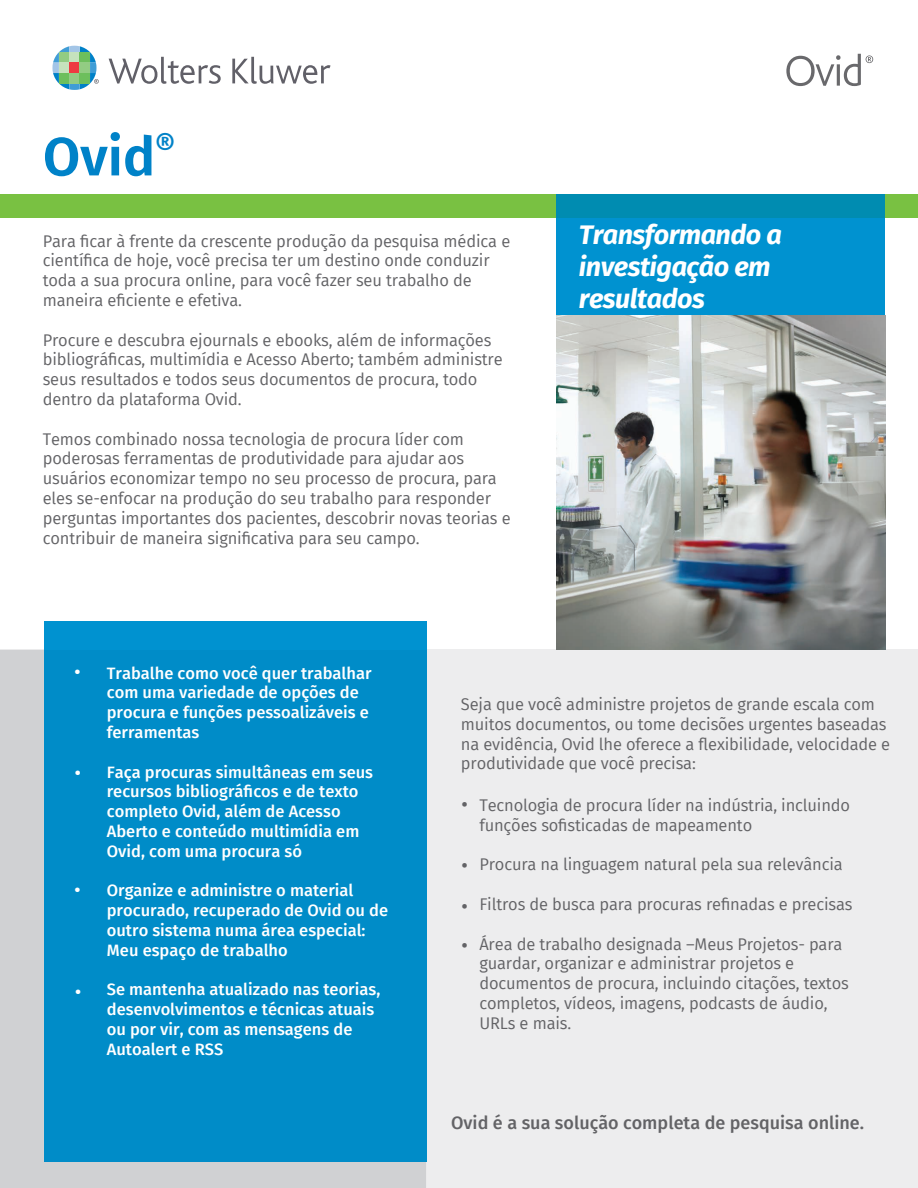
<style>
.page{position:relative;width:918px;height:1188px;background:#fff}
.page>*{position:absolute;margin:0;border:0;box-sizing:border-box;transform-origin:0 0}
.t1{font:600 54px "Fira Sans";color:#0082c8}
.t2{font:italic 700 27px/32.4px "Fira Sans";letter-spacing:-.02em;color:#fff}
.t3{font:500 18px "Fira Sans";color:#636366}
.t4{font:500 18px "Fira Sans";color:#fff}
.t5{font:16.5px/19.8px "Fira Sans";letter-spacing:-.01em;color:#636366}
.t6{font:500 16.5px/19.8px "Fira Sans";color:#fff}
.t7{font:700 16.5px "Fira Sans";color:#636366}
</style>
<div class="page">
<svg style="left:109px;top:57px;width:112px;height:27px"></svg>
<svg style="left:232px;top:57px;width:99px;height:27px"></svg>
<svg style="left:52px;top:46px;width:47px;height:44px"></svg>
<svg style="left:786px;top:54px;width:87px;height:32px"></svg>
<div style="left:0;top:194px;width:917px;height:24px;background:#79c142"></div>
<div style="left:557px;top:218px;width:328px;height:99px;background:#0092d0"></div>
<div style="left:557px;top:194px;width:328px;height:24px;background:#008cb1"></div>
<div style="left:0;top:650px;width:917px;height:538px;background:#ededee"></div>
<div style="left:0;top:650px;width:426px;height:538px;background:#d0d1d3"></div>
<div style="left:44px;top:621px;width:382px;height:29px;background:#0092d0"></div>
<div style="left:44px;top:650px;width:382px;height:511px;background:#008cc8"></div>
<img style="left:557px;top:316px;width:328px;height:334px">
<h1 class="t1" style="left:43px;top:112px;width:134px">Ovid<sup>®</sup></h1>
<p class="t5" style="left:43px;top:231px;width:469px">Para ficar à frente da crescente produção da pesquisa médica e científica de hoje, você precisa ter um destino onde conduzir toda a sua procura online, para você fazer seu trabalho de maneira eficiente e efetiva.</p>
<p class="t5" style="left:43px;top:330px;width:462px">Procure e descubra ejournals e ebooks, além de informações bibliográficas, multimídia e Acesso Aberto; também administre seus resultados e todos seus documentos de procura, todo dentro da plataforma Ovid.</p>
<p class="t5" style="left:43px;top:429px;width:469px">Temos combinado nossa tecnologia de procura líder com poderosas ferramentas de produtividade para ajudar aos usuários economizar tempo no seu processo de procura, para eles se-enfocar na produção do seu trabalho para responder perguntas importantes dos pacientes, descobrir novas teorias e contribuir de maneira significativa para seu campo.</p>
<h2 class="t2" style="left:579px;top:216px;width:204px">Transformando a investigação em resultados</h2>
<p class="t4" style="left:74px;top:657px;width:8px">•</p>
<p class="t4" style="left:75px;top:758px;width:8px">•</p>
<p class="t4" style="left:74px;top:875px;width:8px">•</p>
<p class="t4" style="left:75px;top:977px;width:8px">•</p>
<p class="t6" style="left:107px;top:662px;width:266px">Trabalhe como você quer trabalhar com uma variedade de opções de procura e funções pessoalizáveis e ferramentas</p>
<p class="t6" style="left:107px;top:761px;width:268px">Faça procuras simultâneas em seus recursos bibliográficos e de texto completo Ovid, além de Acesso<br>Aberto e conteúdo multimídia em<br>Ovid, com uma procura só</p>
<p class="t6" style="left:107px;top:880px;width:283px">Organize e administre o material procurado, recuperado de Ovid ou de outro sistema numa área especial:<br>Meu espaço de trabalho</p>
<p class="t6" style="left:107px;top:979px;width:275px">Se mantenha atualizado nas teorias, desenvolvimentos e técnicas atuais ou por vir, com as mensagens de<br>Autoalert e RSS</p>
<p class="t5" style="left:461px;top:694px;width:431px">Seja que você administre projetos de grande escala com muitos documentos, ou tome decisões urgentes baseadas na evidência, Ovid lhe oferece a flexibilidade, velocidade e produtividade que você precisa:</p>
<p class="t5" style="left:479px;top:795px;width:372px">Tecnologia de procura líder na indústria, incluindo funções sofisticadas de mapeamento</p>
<p class="t5" style="left:479px;top:854px;width:365px">Procura na linguagem natural pela sua relevância</p>
<p class="t5" style="left:479px;top:894px;width:375px">Filtros de busca para procuras refinadas e precisas</p>
<p class="t5" style="left:479px;top:934px;width:371px">Área de trabalho designada –Meus Projetos- para guardar, organizar e administrar projetos e documentos de procura, incluindo citações, textos completos, vídeos, imagens, podcasts de áudio, URLs e mais.</p>
<p class="t7" style="left:462px;top:790px;width:7px">•</p>
<p class="t7" style="left:462px;top:851px;width:7px">•</p>
<p class="t7" style="left:462px;top:892px;width:7px">•</p>
<p class="t7" style="left:462px;top:932px;width:7px">•</p>
<p class="t3" style="left:451px;top:1108px;width:415px">Ovid é a sua solução completa de pesquisa online.</p>
</div>
